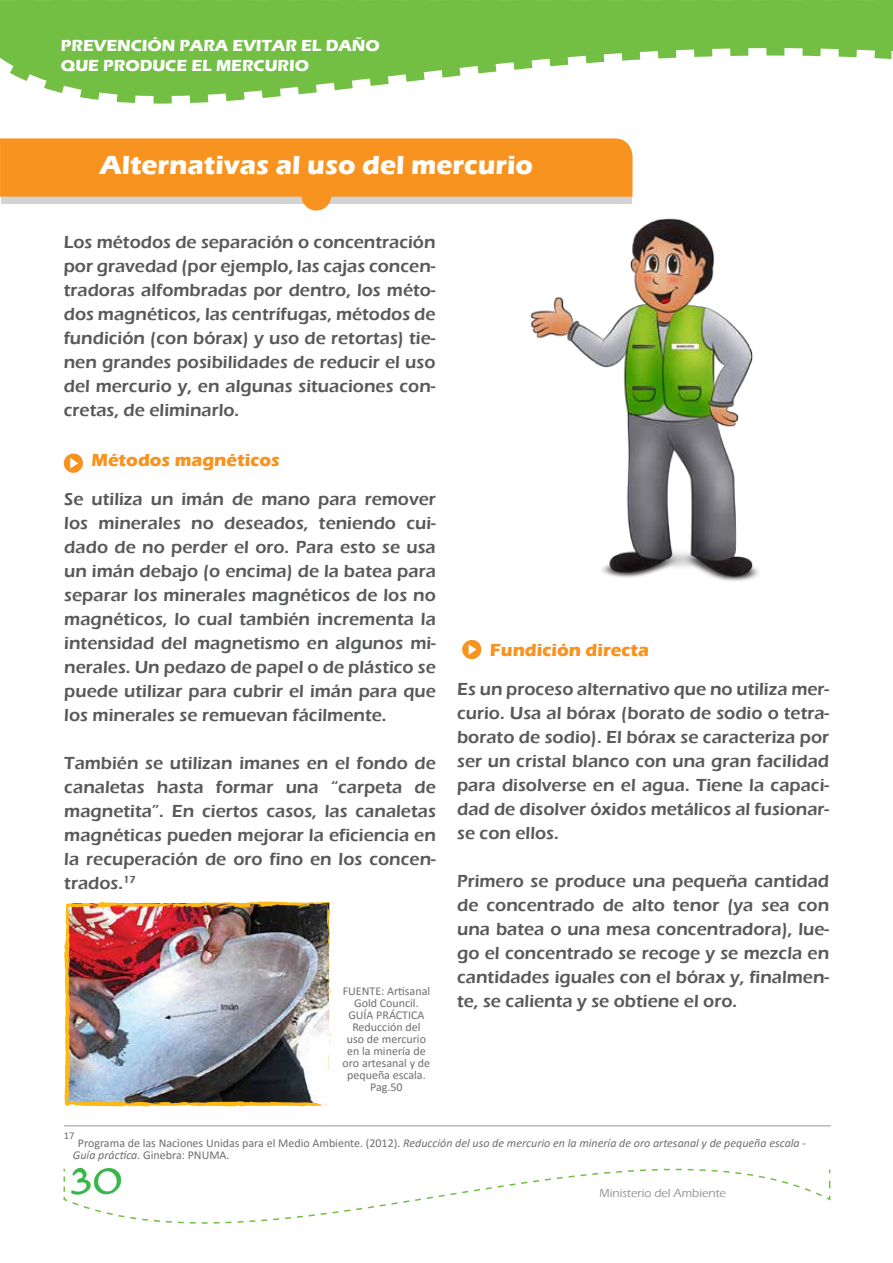
<style>
.page{position:relative;width:893px;height:1263px;background:#fff}
.page>*{position:absolute;margin:0;border:0;box-sizing:border-box;transform-origin:0 0}
.t1{font:30px "Anime Ace 2.0 BB";color:#39b54a}
.t2{font:700 27px "Eras ITC";color:#fff}
.t3{font:600 18px/24px "Eras ITC";color:#58595b;text-align:justify}
.t4{font:700 18px "Eras ITC";color:#f7931e}
.t5{font:700 16.5px/19.8px "Eras ITC";color:#fff}
.t6{font:italic 12px/12px "Calibri";color:#6d6e71}
.t7{font:12px/12px "Calibri";color:#6d6e71;text-align:center}
.t8{font:500 12px "Eras ITC";color:#939598}
.t9{font:10.5px "Calibri";color:#6d6e71}
.s1{font-style:normal}
</style>
<div class="page">
<svg style="left:68px;top:1106px;width:756px;height:118px"></svg>
<svg style="left:63px;top:1167px;width:768px;height:35px"></svg>
<svg style="left:18px;top:77px;width:429px;height:27px"></svg>
<svg style="left:0;top:0;width:892px;height:77px;background:#84c75c"></svg>
<div style="left:881px;top:0;width:12px;height:51px;background:#72bf44"></div>
<div style="left:1px;top:171px;width:631px;height:33px;background:#d1d3d4"></div>
<div style="left:0;top:138px;width:632px;height:59px;background:#f7931e"></div>
<div style="left:301px;top:181px;width:30px;height:30px;background:#f7931e;border-radius:50%"></div>
<hr style="left:64px;top:1125px;width:767px;height:1px;background:#939598">
<div style="left:64px;top:454px;width:19px;height:19px;background:#f7931e;border-radius:50%"></div>
<svg style="left:70px;top:458px;width:8px;height:11px"></svg>
<div style="left:462px;top:640px;width:19px;height:19px;background:#f7931e;border-radius:50%"></div>
<svg style="left:469px;top:644px;width:8px;height:11px"></svg>
<img style="left:64px;top:901px;width:266px;height:205px">
<svg style="left:90px;top:905px;width:6px;height:3px"></svg>
<svg style="left:327px;top:914px;width:4px;height:108px"></svg>
<svg style="left:294px;top:902px;width:21px;height:5px"></svg>
<svg style="left:255px;top:904px;width:5px;height:4px"></svg>
<svg style="left:203px;top:901px;width:7px;height:7px"></svg>
<svg style="left:325px;top:1100px;width:5px;height:5px"></svg>
<svg style="left:65px;top:983px;width:5px;height:10px"></svg>
<img style="left:530px;top:218px;width:229px;height:363px">
<p class="t5" style="left:61px;top:36px;width:320px">PREVENCIÓN PARA EVITAR EL DAÑO<br>QUE PRODUCE EL MERCURIO</p>
<h2 class="t2" style="left:100px;top:149px;width:435px">Alternativas al uso del mercurio</h2>
<p class="t3" style="left:64px;top:230px;width:373px">Los métodos de separación o concentración por gravedad (por ejemplo, las cajas concen&shy;tradoras alfombradas por dentro, los méto&shy;dos magnéticos, las centrífugas, métodos de fundición (con bórax) y uso de retortas) tie&shy;nen grandes posibilidades de reducir el uso del mercurio y, en algunas situaciones con&shy;cretas, de eliminarlo.</p>
<p class="t4" style="left:91px;top:450px;width:190px">Métodos magnéticos</p>
<p class="t3" style="left:64px;top:487px;width:373px">Se utiliza un imán de mano para remover los minerales no deseados, teniendo cui&shy;dado de no perder el oro. Para esto se usa un imán debajo (o encima) de la batea para separar los minerales magnéticos de los no magnéticos, lo cual también incrementa la intensidad del magnetismo en algunos mi&shy;nerales. Un pedazo de papel o de plástico se puede utilizar para cubrir el imán para que los minerales se remuevan fácilmente.</p>
<p class="t3" style="left:64px;top:751px;width:373px">También se utilizan imanes en el fondo de canaletas hasta formar una “carpeta de magnetita”. En ciertos casos, las canaletas magnéticas pueden mejorar la eficiencia en la recuperación de oro fino en los concen&shy;trados.<sup>17</sup></p>
<p class="t7" style="left:343px;top:985px;width:89px">FUENTE: Artisanal<br>Gold Council.<br>GUÍA PRÁCTICA<br>Reducción del uso de mercurio en la minería de oro artesanal y de pequeña escala.<br>Pag.50</p>
<p class="t4" style="left:490px;top:639px;width:161px">Fundición directa</p>
<p class="t3" style="left:457px;top:677px;width:374px">Es un proceso alternativo que no utiliza mer&shy;curio. Usa al bórax (borato de sodio o tetra&shy;borato de sodio). El bórax se caracteriza por ser un cristal blanco con una gran facilidad para disolverse en el agua. Tiene la capaci&shy;dad de disolver óxidos metálicos al fusionar&shy;se con ellos.</p>
<p class="t3" style="left:457px;top:869px;width:374px">Primero se produce una pequeña cantidad de concentrado de alto tenor (ya sea con una batea o una mesa concentradora), lue&shy;go el concentrado se recoge y se mezcla en cantidades iguales con el bórax y, finalmen&shy;te, se calienta y se obtiene el oro.</p>
<p class="t9" style="left:64px;top:1128px;width:12px">17</p>
<p class="t6" style="left:73px;top:1136px;width:735px;text-indent:5px"><span class="s1">Programa de las Naciones Unidas para el Medio Ambiente. (2012).</span> Reducción del uso de mercurio en la minería de oro artesanal y de pequeña escala -<br>Guía práctica. <span class="s1">Ginebra: PNUMA.</span></p>
<h1 class="t1" style="left:70px;top:1162px;width:54px">30</h1>
<p class="t8" style="left:600px;top:1186px;width:128px">Ministerio del Ambiente</p>
</div>
